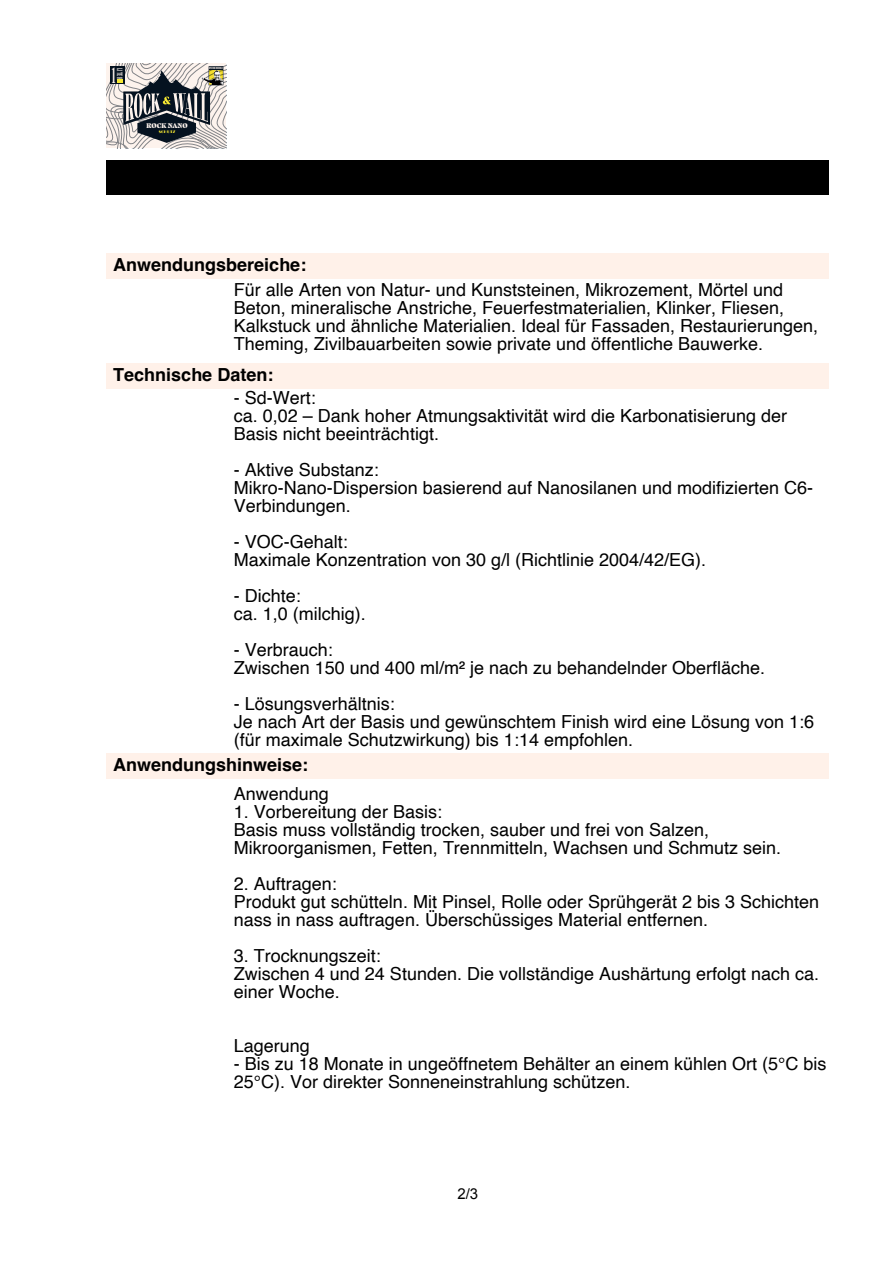
<style>
.page{position:relative;width:893px;height:1263px;background:#fff}
.page>*{position:absolute;margin:0;border:0;box-sizing:border-box;transform-origin:0 0}
.t1{font:20.55px "Birch Std";color:#fdf3ed}
.t2{font:18px/18px "Helvetica";color:#000}
.t3{font:700 18px "Helvetica";color:#000}
.t4{font:15px "Arial";color:#000}
.t5{font:900 7.8px "Swear Display";color:#fdf3ed}
.t6{font:7.05px "Birch Std";letter-spacing:.035em;color:#fdf3ed}
.t7{font:3.6px "LTC Broadway";color:#f7e932}
.t8{font:2.85px "Komu A";color:#fdf3ed}
</style>
<div class="page">
<div style="left:106px;top:253px;width:723px;height:26px;background:#fff1e9"></div>
<div style="left:106px;top:363px;width:723px;height:26px;background:#fff1e9"></div>
<div style="left:106px;top:754px;width:723px;height:25px;background:#fff1e9"></div>
<svg style="left:107px;top:64px;width:119px;height:84px;background:#929293"></svg>
<img style="left:201px;top:71px;width:22px;height:14px">
<div style="left:106px;top:161px;width:723px;height:34px;background:#000"></div>
<p class="t1" style="left:112px;top:64px;width:5px">1</p>
<p class="t6" style="left:124px;top:68px;width:13px;rotate:90deg">LITER</p>
<p class="t8" style="left:209px;top:67px;width:15px">BYSVEN REMMELE</p>
<p class="t5" style="left:147px;top:121px;width:42px">ROCK NANO</p>
<p class="t7" style="left:159px;top:129px;width:18px">SCHUTZ</p>
<p class="t3" style="left:113px;top:258px;width:195px">Anwendungsbereiche:</p>
<p class="t2" style="left:234px;top:282px;width:586px">Für alle Arten von Natur- und Kunststeinen, Mikrozement, Mörtel und Beton, mineralische Anstriche, Feuerfestmaterialien, Klinker, Fliesen, Kalkstuck und ähnliche Materialien. Ideal für Fassaden, Restaurierungen, Theming, Zivilbauarbeiten sowie private und öffentliche Bauwerke.</p>
<p class="t2" style="left:234px;top:390px;width:555px">- Sd-Wert:<br>ca. 0,02 – Dank hoher Atmungsaktivität wird die Karbonatisierung der<br>Basis nicht beeinträchtigt.</p>
<p class="t2" style="left:234px;top:462px;width:581px">- Aktive Substanz:<br>Mikro-Nano-Dispersion basierend auf Nanosilanen und modifizierten C6-<br>Verbindungen.</p>
<p class="t2" style="left:234px;top:534px;width:474px">- VOC-Gehalt:<br>Maximale Konzentration von 30 g/l (Richtlinie 2004/42/EG).</p>
<p class="t2" style="left:234px;top:588px;width:134px">- Dichte:<br>ca. 1,0 (milchig).</p>
<p class="t2" style="left:234px;top:642px;width:533px">- Verbrauch:<br>Zwischen 150 und 400 ml/m² je nach zu behandelnder Oberfläche.</p>
<p class="t2" style="left:234px;top:696px;width:582px">- Lösungsverhältnis:<br>Je nach Art der Basis und gewünschtem Finish wird eine Lösung von 1:6 (für maximale Schutzwirkung) bis 1:14 empfohlen.</p>
<p class="t2" style="left:234px;top:786px;width:97px">Anwendung</p>
<p class="t2" style="left:234px;top:804px;width:549px">1. Vorbereitung der Basis:<br>Basis muss vollständig trocken, sauber und frei von Salzen,<br>Mikroorganismen, Fetten, Trennmitteln, Wachsen und Schmutz sein.</p>
<p class="t2" style="left:234px;top:876px;width:587px">2. Auftragen:<br>Produkt gut schütteln. Mit Pinsel, Rolle oder Sprühgerät 2 bis 3 Schichten nass in nass auftragen. Überschüssiges Material entfernen.</p>
<p class="t2" style="left:234px;top:948px;width:587px">3. Trocknungszeit:<br>Zwischen 4 und 24 Stunden. Die vollständige Aushärtung erfolgt nach ca. einer Woche.</p>
<p class="t3" style="left:113px;top:368px;width:162px">Technische Daten:</p>
<p class="t3" style="left:113px;top:758px;width:197px">Anwendungshinweise:</p>
<p class="t2" style="left:234px;top:1038px;width:78px">Lagerung</p>
<p class="t2" style="left:234px;top:1056px;width:594px">- Bis zu 18 Monate in ungeöffnetem Behälter an einem kühlen Ort (5°C bis<br>25°C). Vor direkter Sonneneinstrahlung schützen.</p>
<p class="t4" style="left:457px;top:1188px;width:22px">2/3</p>
</div>
